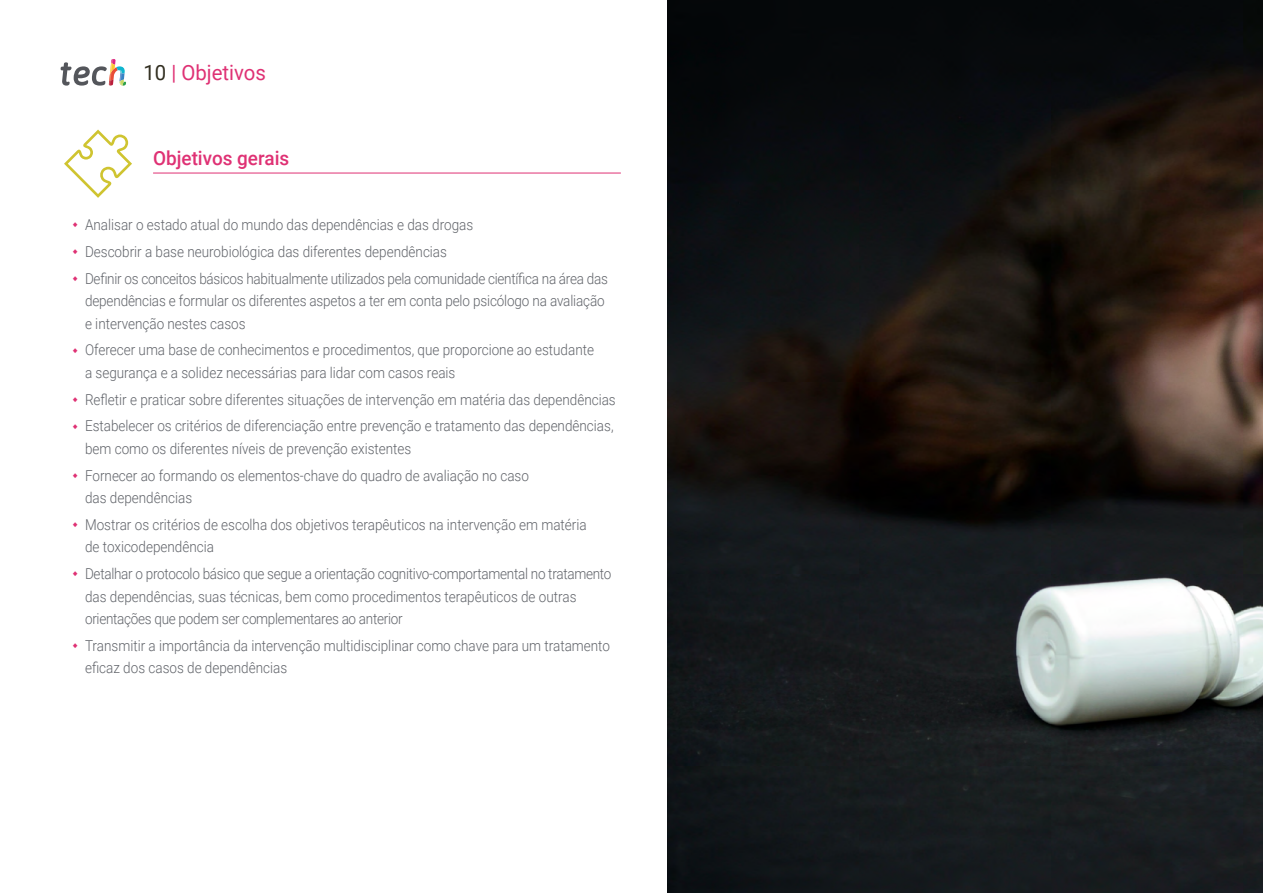
<style>
.page{position:relative;width:1263px;height:893px;background:#fff}
.page>*{position:absolute;margin:0;border:0;box-sizing:border-box;transform-origin:0 0}
.t1{font:21px "Roboto";color:#df3174}
.t2{font:500 19.5px "Roboto";color:#df3174}
.t3{font:300 15px/26.7px "Roboto";color:#61646a;scale:.9 1}
.t4{font:300 15px/26.7px "Roboto";letter-spacing:-.02em;color:#61646a;scale:.9 1}
.s1{color:#312e20}
</style>
<div class="page">
<img style="left:668px;top:0;width:595px;height:893px">
<hr style="left:153px;top:173px;width:468px;height:1px;background:#df3174">
<svg style="left:64px;top:130px;width:68px;height:68px"></svg>
<svg style="left:61px;top:59px;width:65px;height:27px"></svg>
<h1 class="t1" style="left:144px;top:57px;width:124px"><span class="s1">10</span> | Objetivos</h1>
<h2 class="t2" style="left:153px;top:144px;width:138px">Objetivos gerais</h2>
<p class="t3" style="left:85px;top:211px;width:582px">Analisar o estado atual do mundo das dependências e das drogas<br>Descobrir a base neurobiológica das diferentes dependências<br>Definir os conceitos básicos habitualmente utilizados pela comunidade científica na área das</p>
<p class="t3" style="left:85px;top:289px;width:579px;line-height:22.5px">dependências e formular os diferentes aspetos a ter em conta pelo psicólogo na avaliação e intervenção nestes casos</p>
<p class="t3" style="left:85px;top:338px;width:567px;line-height:22.5px">Oferecer uma base de conhecimentos e procedimentos, que proporcione ao estudante a segurança e a solidez necessárias para lidar com casos reais</p>
<p class="t3" style="left:85px;top:385px;width:591px">Refletir e praticar sobre diferentes situações de intervenção em matéria das dependências<br>Estabelecer os critérios de diferenciação entre prevenção e tratamento das dependências,</p>
<p class="t3" style="left:85px;top:435px;width:495px">bem como os diferentes níveis de prevenção existentes<br>Fornecer ao formando os elementos-chave do quadro de avaliação no caso</p>
<p class="t3" style="left:85px;top:484px;width:559px">das dependências<br>Mostrar os critérios de escolha dos objetivos terapêuticos na intervenção em matéria</p>
<p class="t4" style="left:85px;top:533px;width:586px">de toxicodependência<br>Detalhar o protocolo básico que segue a orientação cognitivo-comportamental no tratamento</p>
<p class="t3" style="left:85px;top:584px;width:548px;line-height:22.5px">das dependências, suas técnicas, bem como procedimentos terapêuticos de outras orientações que podem ser complementares ao anterior</p>
<p class="t3" style="left:85px;top:634px;width:585px;line-height:22.5px">Transmitir a importância da intervenção multidisciplinar como chave para um tratamento eficaz dos casos de dependências</p>
</div>
